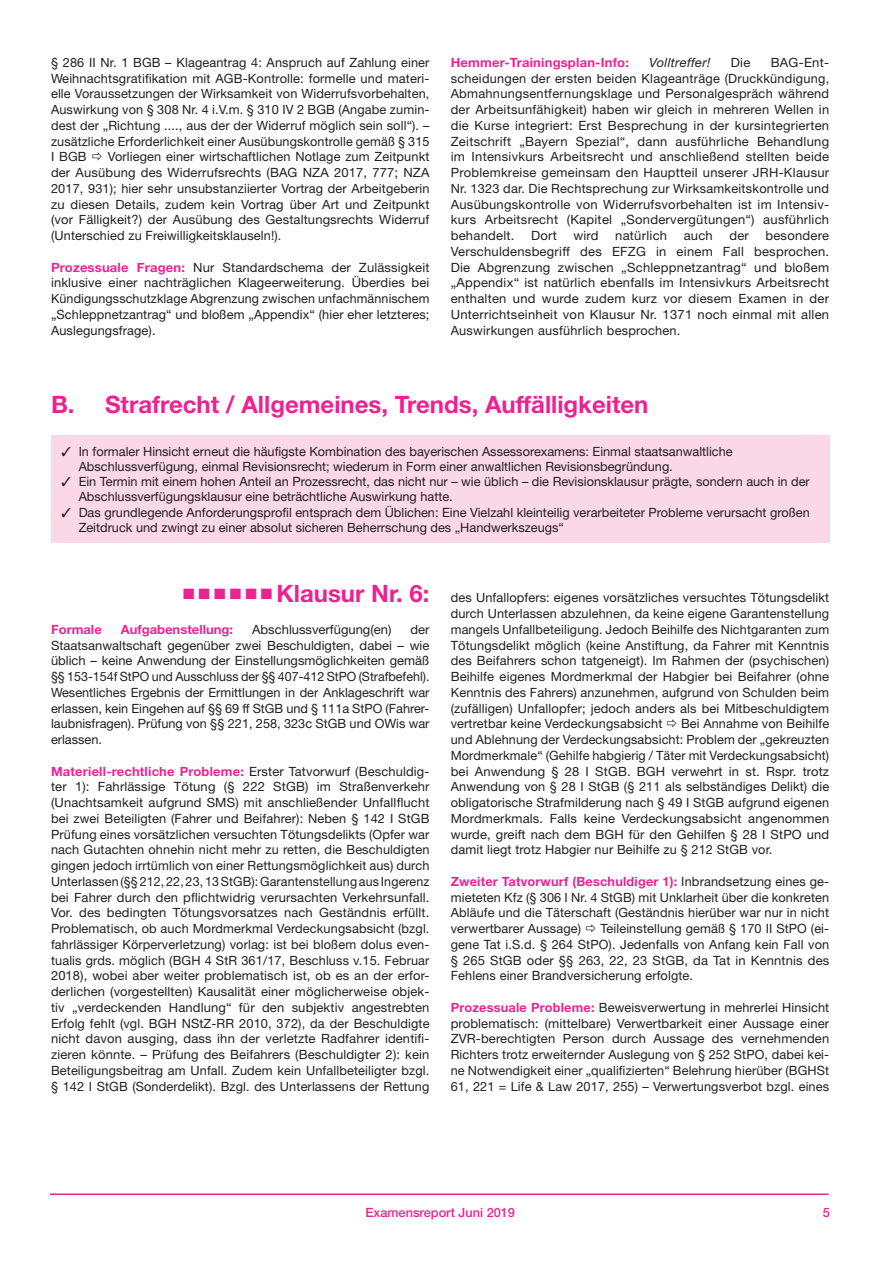
<style>
.page{position:relative;width:893px;height:1263px;background:#fff}
.page>*{position:absolute;margin:0;border:0;box-sizing:border-box;transform-origin:0 0}
.t1{font:700 24px "Helvetica Neue LT";color:#ed2292}
.t2{font:12.75px/15.8px "Helvetica Neue LT";color:#231f20;text-align:justify}
.t3{font:700 12.75px "Helvetica Neue LT";color:#ed2292}
.t4{font:500 12.75px "Helvetica Neue LT";color:#ed2292}
.t5{font:italic 12.75px "Helvetica Neue LT";letter-spacing:.02em;color:#231f20}
.t6{font:12.75px "Helvetica Neue LT";letter-spacing:.02em;color:#231f20}
.s1{font-weight:700;color:#ed2292}
</style>
<div class="page">
<hr style="left:50px;top:1193px;width:779px;height:2px;background:#ed2292">
<div style="left:51px;top:435px;width:778px;height:108px;background:#fad8e6"></div>
<p class="t2" style="left:51px;top:54px;width:380px">§ 286 II Nr. 1 BGB – Klageantrag 4: Anspruch auf Zahlung einer Weihnachtsgratifikation mit AGB-Kontrolle: formelle und materi&shy;elle Voraussetzungen der Wirksamkeit von Widerrufsvorbehalten, Auswirkung von § 308 Nr. 4 i.V.m. § 310 IV 2 BGB (Angabe zumin&shy;dest der „Richtung ...., aus der der Widerruf möglich sein soll“). – zusätzliche Erforderlichkeit einer Ausübungskontrolle gemäß § 315<br>I BGB</p>
<p class="t2" style="left:51px;top:149px;width:380px;text-indent:57px">Vorliegen einer wirtschaftlichen Notlage zum Zeitpunkt der Ausübung des Widerrufsrechts (BAG NZA 2017, 777; NZA 2017, 931); hier sehr unsubstanziierter Vortrag der Arbeitgeberin zu diesen Details, zudem kein Vortrag über Art und Zeitpunkt (vor Fälligkeit?) der Ausübung des Gestaltungsrechts Widerruf (Unterschied zu Freiwilligkeitsklauseln!).</p>
<p class="t2" style="left:51px;top:259px;width:380px"><span class="s1">Prozessuale Fragen:</span> Nur Standardschema der Zulässigkeit inklusive einer nachträglichen Klageerweiterung. Überdies bei Kündigungsschutzklage Abgrenzung zwischen unfachmännischem „Schleppnetzantrag“ und bloßem „Appendix“ (hier eher letzteres; Auslegungsfrage).</p>
<p class="t2" style="left:451px;top:54px;width:380px;text-indent:320px">BAG-Ent&shy;scheidungen der ersten beiden Klageanträge (Druckkündigung, Abmahnungsentfernungsklage und Personalgespräch während der Arbeitsunfähigkeit) haben wir gleich in mehreren Wellen in die Kurse integriert: Erst Besprechung in der kursintegrierten Zeitschrift „Bayern Spezial“, dann ausführliche Behandlung im Intensivkurs Arbeitsrecht und anschließend stellten beide Problemkreise gemeinsam den Hauptteil unserer JRH-Klausur Nr. 1323 dar. Die Rechtsprechung zur Wirksamkeitskontrolle und Ausübungskontrolle von Widerrufsvorbehalten ist im Intensiv&shy;kurs Arbeitsrecht (Kapitel „Sondervergütungen“) ausführlich behandelt.</p>
<p class="t3" style="left:451px;top:54px;width:180px">Hemmer-Trainingsplan-Info:</p>
<p class="t5" style="left:649px;top:55px;width:63px">Volltreffer!</p>
<p class="t2" style="left:731px;top:54px;width:21px">Die</p>
<p class="t2" style="left:451px;top:227px;width:380px;text-indent:315px">besondere Verschuldensbegriff des EFZG in einem Fall besprochen.<br>Die Abgrenzung zwischen „Schleppnetzantrag“ und bloßem „Appendix“ ist natürlich ebenfalls im Intensivkurs Arbeitsrecht enthalten und wurde zudem kurz vor diesem Examen in der Unterrichtseinheit von Klausur Nr. 1371 noch einmal mit allen Auswirkungen ausführlich besprochen.</p>
<p class="t2" style="left:531px;top:227px;width:27px">Dort</p>
<p class="t2" style="left:573px;top:227px;width:27px">wird</p>
<p class="t6" style="left:615px;top:228px;width:53px">natürlich</p>
<p class="t2" style="left:684px;top:227px;width:31px">auch</p>
<p class="t2" style="left:729px;top:227px;width:21px">der</p>
<h1 class="t1" style="left:51px;top:390px;width:599px">B. Strafrecht / Allgemeines, Trends, Auffälligkeiten</h1>
<p class="t2" style="left:79px;top:443px;width:655px;line-height:15.3px;text-indent:-17px">✓ In formaler Hinsicht erneut die häufigste Kombination des bayerischen Assessorexamens: Einmal staatsanwaltliche<br>Abschlussverfügung, einmal Revisionsrecht; wiederum in Form einer anwaltlichen Revisionsbegründung.</p>
<p class="t2" style="left:79px;top:474px;width:733px;line-height:15.3px;text-indent:-17px">✓ Ein Termin mit einem hohen Anteil an Prozessrecht, das nicht nur – wie üblich – die Revisionsklausur prägte, sondern auch in der<br>Abschlussverfügungsklausur eine beträchtliche Auswirkung hatte.</p>
<p class="t2" style="left:79px;top:504px;width:733px;line-height:15.3px;text-indent:-17px">✓ Das grundlegende Anforderungsprofil entsprach dem Üblichen: Eine Vielzahl kleinteilig verarbeiteter Probleme verursacht großen<br>Zeitdruck und zwingt zu einer absolut sicheren Beherrschung des „Handwerkszeugs“</p>
<h1 class="t1" style="left:183px;top:579px;width:248px">■ ■ ■ ■ ■ ■ Klausur Nr. 6:</h1>
<p class="t3" style="left:51px;top:621px;width:52px">Formale</p>
<p class="t3" style="left:121px;top:621px;width:114px">Aufgabenstellung:</p>
<p class="t2" style="left:252px;top:621px;width:141px">Abschlussverfügung(en)</p>
<p class="t2" style="left:51px;top:621px;width:380px;text-indent:359px">der Staatsanwaltschaft gegenüber zwei Beschuldigten, dabei – wie üblich – keine Anwendung der Einstellungsmöglichkeiten gemäß §§ 153-154f StPO und Ausschluss der §§ 407-412 StPO (Strafbefehl).<br>Wesentliches Ergebnis der Ermittlungen in der Anklageschrift war erlassen, kein Eingehen auf §§ 69 ff StGB und § 111a StPO (Fahrer&shy;laubnisfragen). Prüfung von §§ 221, 258, 323c StGB und OWis war erlassen.</p>
<p class="t2" style="left:51px;top:763px;width:380px"><span class="s1">Materiell-rechtliche Probleme:</span> Erster Tatvorwurf (Beschuldig&shy;ter 1): Fahrlässige Tötung (§ 222 StGB) im Straßenverkehr (Unachtsamkeit aufgrund SMS) mit anschließender Unfallflucht bei zwei Beteiligten (Fahrer und Beifahrer): Neben § 142 I StGB Prüfung eines vorsätzlichen versuchten Tötungsdelikts (Opfer war nach Gutachten ohnehin nicht mehr zu retten, die Beschuldigten gingen jedoch irrtümlich von einer Rettungsmöglichkeit aus) durch Unterlassen (§§ 212, 22, 23, 13 StGB): Garantenstellung aus Ingerenz bei Fahrer durch den pflichtwidrig verursachten Verkehrsunfall.<br>Vor. des bedingten Tötungsvorsatzes nach Geständnis erfüllt.<br>Problematisch, ob auch Mordmerkmal Verdeckungsabsicht (bzgl. fahrlässiger Körperverletzung) vorlag: ist bei bloßem dolus even&shy;tualis grds. möglich (BGH 4 StR 361/17, Beschluss v.15. Februar 2018), wobei aber weiter problematisch ist, ob es an der erfor&shy;derlichen (vorgestellten) Kausalität einer möglicherweise objek&shy;tiv „verdeckenden Handlung“ für den subjektiv angestrebten Erfolg fehlt (vgl. BGH NStZ-RR 2010, 372), da der Beschuldigte nicht davon ausging, dass ihn der verletzte Radfahrer identifi&shy;zieren könnte. – Prüfung des Beifahrers (Beschuldigter 2): kein Beteiligungsbeitrag am Unfall. Zudem kein Unfallbeteiligter bzgl. § 142 I StGB (Sonderdelikt). Bzgl. des Unterlassens der Rettung</p>
<p class="t2" style="left:451px;top:590px;width:380px">des Unfallopfers: eigenes vorsätzliches versuchtes Tötungsdelikt durch Unterlassen abzulehnen, da keine eigene Garantenstellung mangels Unfallbeteiligung. Jedoch Beihilfe des Nichtgaranten zum Tötungsdelikt möglich (keine Anstiftung, da Fahrer mit Kenntnis des Beifahrers schon tatgeneigt). Im Rahmen der (psychischen)<br>Beihilfe eigenes Mordmerkmal der Habgier bei Beifahrer (ohne Kenntnis des Fahrers) anzunehmen, aufgrund von Schulden beim (zufälligen) Unfallopfer; jedoch anders als bei Mitbeschuldigtem vertretbar keine Verdeckungsabsicht</p>
<p class="t2" style="left:451px;top:716px;width:380px;text-indent:230px">Bei Annahme von Beihilfe und Ablehnung der Verdeckungsabsicht: Problem der „gekreuzten Mordmerkmale“ (Gehilfe habgierig / Täter mit Verdeckungsabsicht) bei Anwendung § 28 I StGB. BGH verwehrt in st. Rspr. trotz Anwendung von § 28 I StGB (§ 211 als selbständiges Delikt) die obligatorische Strafmilderung nach § 49 I StGB aufgrund eigenen Mordmerkmals. Falls keine Verdeckungsabsicht angenommen wurde, greift nach dem BGH für den Gehilfen § 28 I StPO und damit liegt trotz Habgier nur Beihilfe zu § 212 StGB vor.</p>
<p class="t2" style="left:451px;top:873px;width:380px"><span class="s1">Zweiter Tatvorwurf (Beschuldiger 1):</span> Inbrandsetzung eines ge&shy;mieteten Kfz (§ 306 I Nr. 4 StGB) mit Unklarheit über die konkreten Abläufe und die Täterschaft (Geständnis hierüber war nur in nicht verwertbarer Aussage)</p>
<p class="t2" style="left:451px;top:920px;width:380px;text-indent:150px">Teileinstellung gemäß § 170 II StPO (ei&shy;gene Tat i.S.d. § 264 StPO). Jedenfalls von Anfang kein Fall von § 265 StGB oder §§ 263, 22, 23 StGB, da Tat in Kenntnis des Fehlens einer Brandversicherung erfolgte.</p>
<p class="t2" style="left:451px;top:999px;width:380px"><span class="s1">Prozessuale Probleme:</span> Beweisverwertung in mehrerlei Hinsicht problematisch: (mittelbare) Verwertbarkeit einer Aussage einer ZVR-berechtigten Person durch Aussage des vernehmenden Richters trotz erweiternder Auslegung von § 252 StPO, dabei kei&shy;ne Notwendigkeit einer „qualifizierten“ Belehrung hierüber (BGHSt 61, 221 = Life &amp; Law 2017, 255) – Verwertungsverbot bzgl. eines</p>
<p class="t4" style="left:365px;top:1204px;width:151px">Examensreport Juni 2019</p>
<p class="t4" style="left:823px;top:1204px;width:9px">5</p>
</div>
